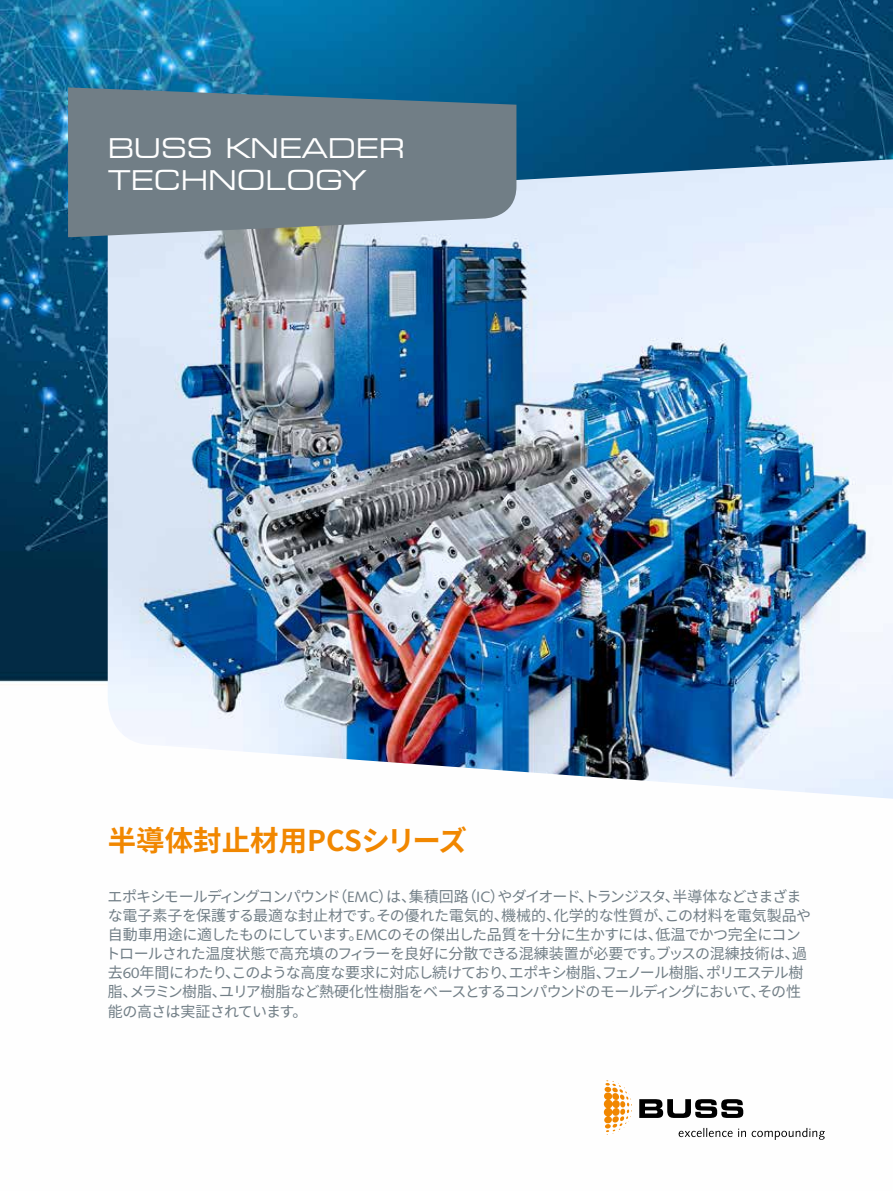
<style>
.page{position:relative;width:893px;height:1191px;background:#fff}
.page>*{position:absolute;margin:0;border:0;box-sizing:border-box;transform-origin:0 0}
.t1{font:700 28.5px "Noto Sans CJ Kjp";color:#f18700}
.t2{font:expanded 27px/32.4px "Square 721 BT";color:#fff}
.t3{font:15px/19.2px "Noto Sans CJ Kjp";letter-spacing:-.035em;color:#717e86}
.s1{font-family:"Syntax LT Std"}
</style>
<div class="page">
<img style="left:0;top:0;width:893px;height:1138px">
<img style="left:108px;top:159px;width:785px;height:639px">
<svg style="left:604px;top:1080px;width:28px;height:55px"></svg>
<svg style="left:639px;top:1099px;width:104px;height:19px"></svg>
<svg style="left:679px;top:1128px;width:67px;height:9px"></svg>
<svg style="left:752px;top:1128px;width:73px;height:12px"></svg>
<svg style="left:68px;top:87px;width:448px;height:150px;background:#70828c"></svg>
<h2 class="t2" style="left:108px;top:132px;width:299px">BUSS KNEADER<br>TECHNOLOGY</h2>
<h1 class="t1" style="left:108px;top:824px;width:361px">半導体封止材用PCSシリーズ</h1>
<p class="t3" style="left:105px;top:887px;width:707px">エポキシモールディングコンパウンド（<span class="s1">EMC</span>）は、集積回路（<span class="s1">IC</span>）やダイオード、トランジスタ、半導体などさまざまな電子素子を保護する最適な封止材です。その優れた電気的、機械的、化学的な性質が、この材料を電気製品や自動車用途に適したものにしています。<span class="s1">EMC</span>のその傑出した品質を十分に生かすには、低温でかつ完全にコントロールされた温度状態で高充填のフィラーを良好に分散できる混練装置が必要です。ブッスの混練技術は、過去<span class="s1">60</span>年間にわたり、このような高度な要求に対応し続けており、エポキシ樹脂、フェノール樹脂、ポリエステル樹脂、メラミン樹脂、ユリア樹脂など熱硬化性樹脂をベースとするコンパウンドのモールディングにおいて、その性能の高さは実証されています。</p>
</div>
